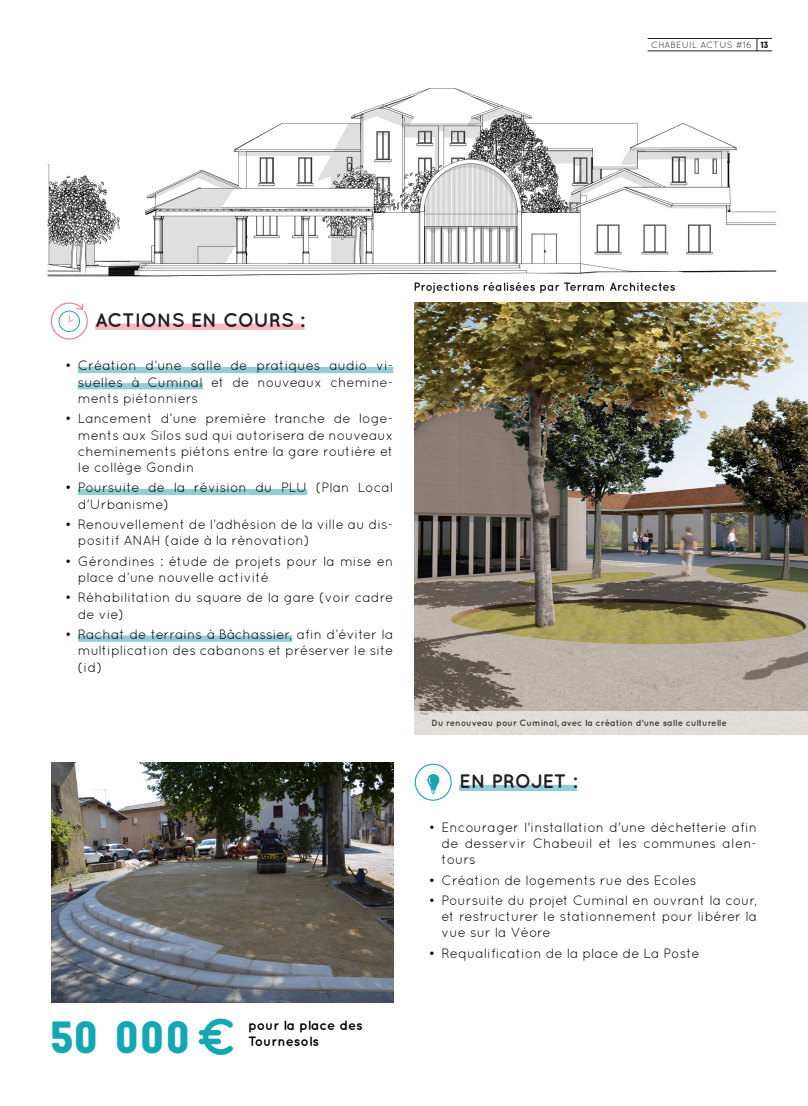
<style>
.page{position:relative;width:808px;height:1106px;background:#fff}
.page>*{position:absolute;margin:0;border:0;box-sizing:border-box;transform-origin:0 0}
.t1{font:900 45px "Baron Neue";color:#11a8b4}
.t2{font:700 19.5px "Quicksand";color:#231f20}
.t3{font:13.5px/16.2px "Quicksand";color:#000001;text-align:justify}
.Page_TEXTE_BASE{font:700 13.5px/16.2px "Quicksand";color:#000001}
.t4{font:700 9px "Quicksand";color:#231f20}
.t5{font:9px "Quicksand";letter-spacing:.03em;color:#231f20}
.s1{font-family:"Baron Neue";font-weight:900}
</style>
<div class="page">
<img style="left:415px;top:302px;width:393px;height:408px">
<img style="left:47px;top:88px;width:730px;height:203px">
<img style="left:51px;top:763px;width:342px;height:239px">
<div style="left:415px;top:710px;width:393px;height:24px;background:#e1ddd8"></div>
<svg style="left:415px;top:282px;width:260px;height:11px"></svg>
<div style="left:95px;top:323px;width:210px;height:7px;background:#f8b8bd"></div>
<svg style="left:51px;top:302px;width:37px;height:37px"></svg>
<div style="left:459px;top:784px;width:118px;height:7px;background:#95cdd5"></div>
<svg style="left:415px;top:763px;width:37px;height:37px"></svg>
<div style="left:78px;top:367px;width:315px;height:6px;background:#95cdd5"></div>
<div style="left:78px;top:383px;width:125px;height:6px;background:#95cdd5"></div>
<div style="left:78px;top:489px;width:229px;height:6px;background:#95cdd5"></div>
<div style="left:78px;top:635px;width:214px;height:7px;background:#95cdd5"></div>
<svg style="left:199px;top:1018px;width:34px;height:36px"></svg>
<svg style="left:757px;top:39px;width:1px;height:12px"></svg>
<hr style="left:648px;top:38px;width:124px;height:1px;background:#231f20">
<hr style="left:648px;top:51px;width:124px;height:1px;background:#231f20">
<p class="t5" style="left:651px;top:39px;width:118px">CHABEUIL ACTUS #16 <span class="s1">13</span></p>
<p class="t2" style="left:95px;top:309px;width:211px">ACTIONS EN COURS :</p>
<p class="t3" style="left:78px;top:357px;width:317px;text-indent:-13px">• Création d’une salle de pratiques audio vi&shy;suelles à Cuminal et de nouveaux chemine&shy;ments piétonniers</p>
<p class="t3" style="left:78px;top:410px;width:317px;text-indent:-13px">• Lancement d’une première tranche de loge&shy;ments aux Silos sud qui autorisera de nouveaux cheminements piétons entre la gare routière et le collège Gondin</p>
<p class="t3" style="left:78px;top:479px;width:317px;text-indent:-13px">• Poursuite de la révision du PLU (Plan Local d'Urbanisme)</p>
<p class="t3" style="left:78px;top:516px;width:317px;text-indent:-13px">• Renouvellement de l’adhésion de la ville au dis&shy;positif ANAH (aide à la rénovation)</p>
<p class="t3" style="left:78px;top:553px;width:317px;text-indent:-13px">• Gérondines : étude de projets pour la mise en place d’une nouvelle activité</p>
<p class="t3" style="left:78px;top:589px;width:317px;text-indent:-13px">• Réhabilitation du square de la gare (voir cadre de vie)</p>
<p class="t3" style="left:78px;top:626px;width:317px;text-indent:-13px">• Rachat de terrains à Bâchassier, afin d’éviter la multiplication des cabanons et préserver le site (id)</p>
<p class="t1" style="left:51px;top:1008px;width:141px">50 000</p>
<p class="Page_TEXTE_BASE" style="left:248px;top:1016px;width:116px">pour la place des<br>Tournesols</p>
<p class="t4" style="left:432px;top:717px;width:297px">Du renouveau pour Cuminal, avec la création d'une salle culturelle</p>
<p class="t2" style="left:459px;top:770px;width:119px">EN PROJET :</p>
<p class="t3" style="left:442px;top:818px;width:317px;text-indent:-13px">• Encourager l'installation d'une déchetterie afin de desservir Chabeuil et les communes alen&shy;tours</p>
<p class="t3" style="left:429px;top:871px;width:269px">• Création de logements rue des Ecoles</p>
<p class="t3" style="left:442px;top:892px;width:317px;text-indent:-13px">• Poursuite du projet Cuminal en ouvrant la cour, et restructurer le stationnement pour libérer la vue sur la Véore</p>
<p class="t3" style="left:429px;top:945px;width:272px">• Requalification de la place de La Poste</p>
</div>
